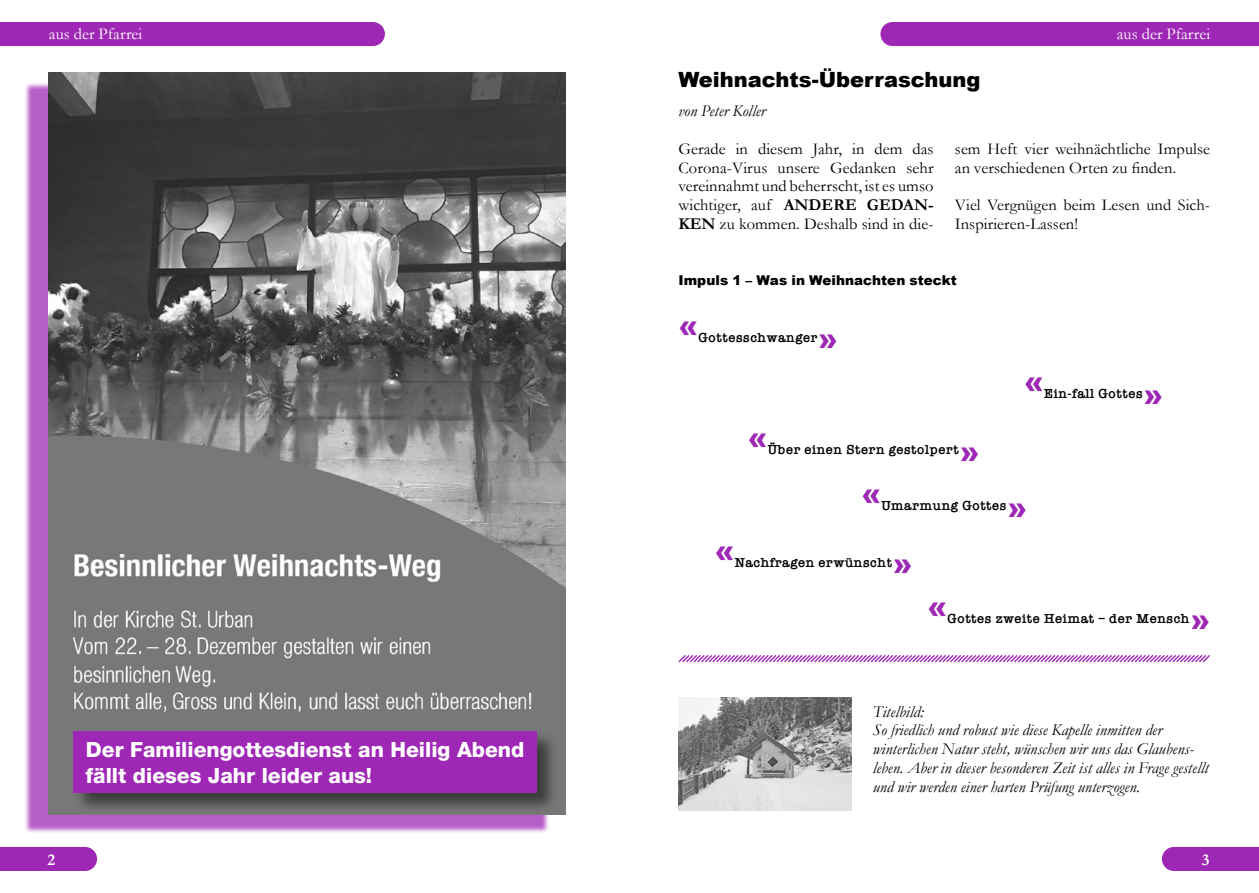
<style>
.page{position:relative;width:1259px;height:893px;background:#fff}
.page>*{position:absolute;margin:0;border:0;box-sizing:border-box;transform-origin:0 0}
.t1{font:900 30px "Arial";color:#9e28b5}
.t2{font:800 21px/25.2px "Helvetica Neue";color:#fff}
.t3{font:900 21px "Arial";color:#000}
.t4{font:16.5px/18.8px "Garamond";letter-spacing:.005em;color:#000}
.t5{font:italic 16.5px/18.8px "Garamond";letter-spacing:.005em;color:#000}
.t6{font:16.5px "Garamond";letter-spacing:.005em;color:#fff}
.t7{font:700 16.5px "Garamond";color:#fff}
.t8{font:600 13.5px "American Typewriter";letter-spacing:.04em;color:#000}
.t9{font:900 13.5px "Arial";letter-spacing:.005em;color:#000}
.s1{font-weight:700}
</style>
<div class="page">
<div style="left:0;top:847px;width:97px;height:24px;background:#9e28b5"></div>
<div style="left:1162px;top:847px;width:97px;height:24px;background:#9e28b5"></div>
<div style="left:0;top:22px;width:385px;height:24px;background:#9e28b5"></div>
<svg style="left:678px;top:655px;width:532px;height:8px"></svg>
<div style="left:880px;top:22px;width:379px;height:24px;background:#9e28b5"></div>
<img style="left:678px;top:698px;width:173px;height:113px">
<div style="left:24px;top:82px;width:525px;height:752px;background:#9e28b5;opacity:.75"></div>
<img style="left:49px;top:72px;width:516px;height:743px">
<div style="left:73px;top:731px;width:486px;height:84px;background:#000;opacity:.5"></div>
<div style="left:74px;top:731px;width:463px;height:62px;background:#9e28b5"></div>
<p class="t6" style="left:49px;top:24px;width:95px">aus der Pfarrei</p>
<p class="t2" style="left:85px;top:737px;width:440px">Der Familiengottesdienst an Heilig Abend fällt dieses Jahr leider aus!</p>
<p class="t6" style="left:1116px;top:24px;width:95px">aus der Pfarrei</p>
<p class="t3" style="left:678px;top:64px;width:304px">Weihnachts-Überraschung</p>
<p class="t5" style="left:678px;top:101px;width:89px">von Peter Koller</p>
<p class="t4" style="left:678px;top:139px;width:257px;text-align:justify">Gerade in diesem Jahr, in dem das Corona-Virus unsere Gedanken sehr vereinnahmt und beherrscht, ist es umso wichtiger, auf <span class="s1">ANDERE GEDAN-KEN</span> zu kommen. Deshalb sind in die-</p>
<p class="t4" style="left:955px;top:139px;width:257px">sem Heft vier weihnächtliche Impulse an verschiedenen Orten zu finden.</p>
<p class="t4" style="left:955px;top:195px;width:257px">Viel Vergnügen beim Lesen und Sich-<br>Inspirieren-Lassen!</p>
<p class="t9" style="left:678px;top:271px;width:280px">Impuls 1 – Was in Weihnachten steckt</p>
<h1 class="t1" style="left:678px;top:303px;width:22px">«</h1>
<p class="t8" style="left:698px;top:327px;width:120px">Gottesschwanger</p>
<h1 class="t1" style="left:818px;top:316px;width:22px">»</h1>
<h1 class="t1" style="left:1024px;top:359px;width:22px">«</h1>
<p class="t8" style="left:1044px;top:383px;width:100px">Ein-fall Gottes</p>
<h1 class="t1" style="left:1143px;top:373px;width:22px">»</h1>
<h1 class="t1" style="left:747px;top:415px;width:22px">«</h1>
<p class="t8" style="left:767px;top:439px;width:193px">Über einen Stern gestolpert</p>
<h1 class="t1" style="left:959px;top:429px;width:22px">»</h1>
<h1 class="t1" style="left:861px;top:472px;width:22px">«</h1>
<p class="t8" style="left:881px;top:495px;width:127px">Umarmung Gottes</p>
<h1 class="t1" style="left:1007px;top:485px;width:22px">»</h1>
<h1 class="t1" style="left:715px;top:528px;width:22px">«</h1>
<p class="t8" style="left:735px;top:552px;width:159px">Nachfragen erwünscht</p>
<h1 class="t1" style="left:892px;top:541px;width:22px">»</h1>
<h1 class="t1" style="left:927px;top:584px;width:22px">«</h1>
<p class="t8" style="left:947px;top:608px;width:244px">Gottes zweite Heimat – der Mensch</p>
<h1 class="t1" style="left:1190px;top:598px;width:22px">»</h1>
<p class="t5" style="left:872px;top:702px;width:337px">Titelbild:<br>So friedlich und robust wie diese Kapelle inmitten der winterlichen Natur steht, wünschen wir uns das Glaubens&shy;leben. Aber in dieser besonderen Zeit ist alles in Frage gestellt und wir werden einer harten Prüfung unterzogen.</p>
<p class="t7" style="left:48px;top:850px;width:9px">2</p>
<p class="t7" style="left:1201px;top:850px;width:9px">3</p>
</div>
